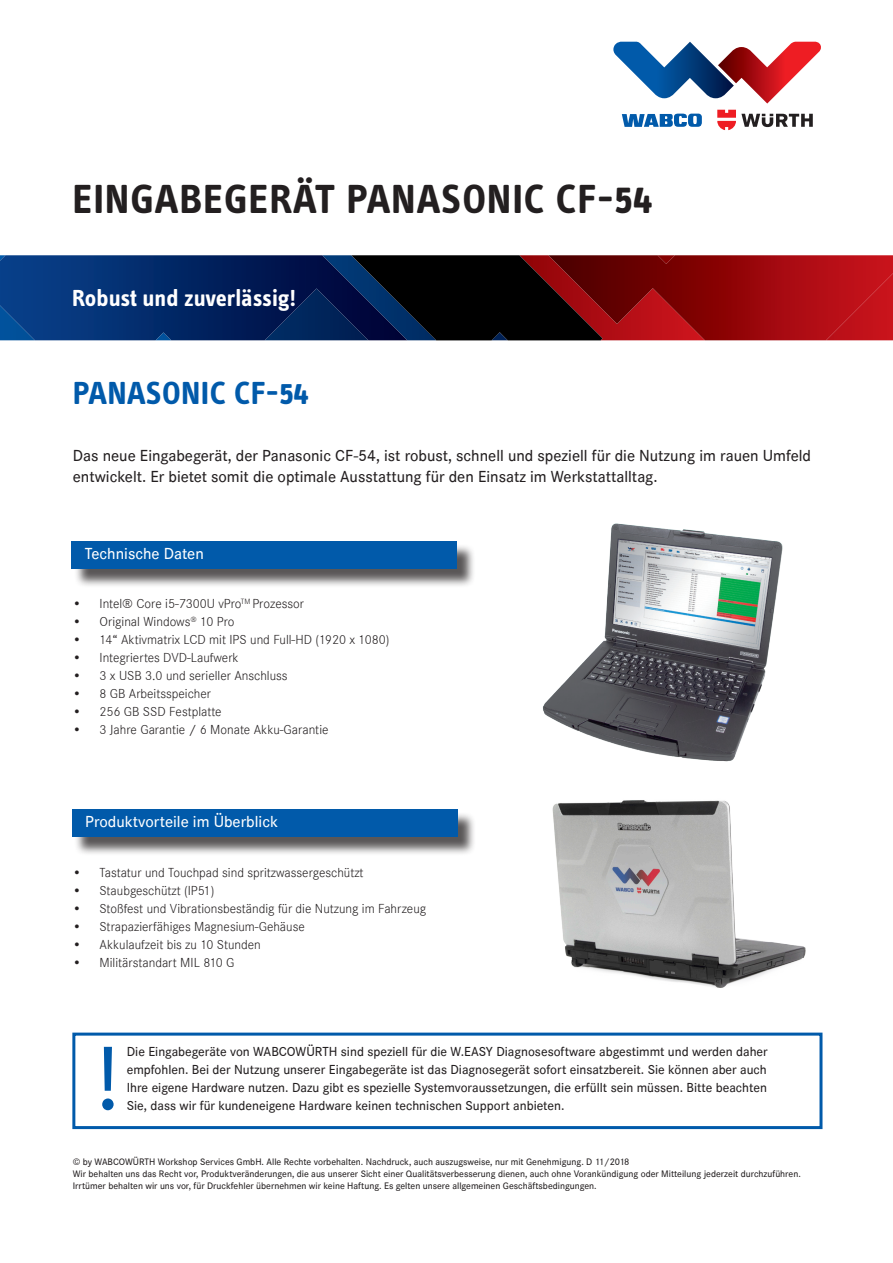
<style>
.page{position:relative;width:893px;height:1263px;background:#fff}
.page>*{position:absolute;margin:0;border:0;box-sizing:border-box;transform-origin:0 0}
.t1{font:500 95.7px "Corporate S";color:#015aaa}
.Titel_Überschrift_sw{font:700 42px "Info OT Text";letter-spacing:.02em;color:#231f20}
.Unterüberschrift_bla{font:700 33px "Info OT Text";letter-spacing:.01em;color:#015aaa}
.Titel_Balken_Übersch{font:700 24px "Info OT Text";letter-spacing:-.005em;color:#fff}
.Einleitungstext_sw{font:500 16.5px/21px "Corporate S";color:#231f20}
.Einleitungstext_weiß{font:500 16.5px "Corporate S";color:#fff}
.Fließtext_sw{font:13.5px "Corporate S Ligh";color:#231f20}
.Fließtext_sw-2{font:500 13.5px/18px "Corporate S";color:#231f20;text-align:justify}
.Kleingedrucktes_sw{font:500 9.75px "Corporate S";color:#231f20}
</style>
<div class="page">
<img style="left:603px;top:255px;width:290px;height:85px">
<img style="left:508px;top:255px;width:95px;height:85px">
<svg style="left:407px;top:255px;width:101px;height:85px"></svg>
<img style="left:0;top:255px;width:407px;height:85px">
<svg style="left:717px;top:110px;width:96px;height:20px"></svg>
<svg style="left:622px;top:114px;width:80px;height:13px"></svg>
<svg style="left:613px;top:42px;width:208px;height:62px"></svg>
<div style="left:72px;top:1032px;width:750px;height:97px;border:3px solid #015aaa"></div>
<div style="left:74px;top:811px;width:402px;height:45px;background:#231f20;opacity:.75"></div>
<div style="left:72px;top:809px;width:385px;height:28px;background:#015aaa"></div>
<img style="left:543px;top:523px;width:240px;height:239px">
<img style="left:552px;top:800px;width:254px;height:188px">
<div style="left:74px;top:544px;width:402px;height:44px;background:#231f20;opacity:.75"></div>
<div style="left:72px;top:541px;width:385px;height:28px;background:#015aaa"></div>
<p class="Titel_Überschrift_sw" style="left:72px;top:173px;width:581px">EINGABEGERÄT PANASONIC CF-54</p>
<p class="Titel_Balken_Übersch" style="left:72px;top:283px;width:225px">Robust und zuverlässig!</p>
<p class="Unterüberschrift_bla" style="left:73px;top:373px;width:237px">PANASONIC CF-54</p>
<p class="Einleitungstext_sw" style="left:73px;top:445px;width:740px">Das neue Eingabegerät, der Panasonic CF-54, ist robust, schnell und speziell für die Nutzung im rauen Umfeld entwickelt. Er bietet somit die optimale Ausstattung für den Einsatz im Werkstattalltag.</p>
<p class="Einleitungstext_weiß" style="left:85px;top:544px;width:121px">Technische Daten</p>
<p class="Fließtext_sw" style="left:73px;top:596px;width:233px">• Intel® Core i5-7300U vPro<sup>TM</sup> Prozessor</p>
<p class="Fließtext_sw" style="left:73px;top:614px;width:163px">• Original Windows<sup>®</sup> 10 Pro</p>
<p class="Fließtext_sw" style="left:73px;top:632px;width:318px">• 14“ Aktivmatrix LCD mit IPS und Full-HD (1920 x 1080)</p>
<p class="Fließtext_sw" style="left:73px;top:650px;width:168px">• Integriertes DVD-Laufwerk</p>
<p class="Fließtext_sw" style="left:73px;top:668px;width:217px">• 3 x USB 3.0 und serieller Anschluss</p>
<p class="Fließtext_sw" style="left:73px;top:686px;width:140px">• 8 GB Arbeitsspeicher</p>
<p class="Fließtext_sw" style="left:73px;top:704px;width:151px">• 256 GB SSD Festplatte</p>
<p class="Fließtext_sw" style="left:73px;top:722px;width:258px">• 3 Jahre Garantie / 6 Monate Akku-Garantie</p>
<p class="Einleitungstext_weiß" style="left:85px;top:812px;width:194px">Produktvorteile im Überblick</p>
<p class="Fließtext_sw" style="left:73px;top:865px;width:293px">• Tastatur und Touchpad sind spritzwassergeschützt</p>
<p class="Fließtext_sw" style="left:73px;top:883px;width:144px">• Staubgeschützt (IP51)</p>
<p class="Fließtext_sw" style="left:73px;top:901px;width:355px">• Stoßfest und Vibrationsbeständig für die Nutzung im Fahrzeug</p>
<p class="Fließtext_sw" style="left:73px;top:919px;width:234px">• Strapazierfähiges Magnesium-Gehäuse</p>
<p class="Fließtext_sw" style="left:73px;top:937px;width:190px">• Akkulaufzeit bis zu 10 Stunden</p>
<p class="Fließtext_sw" style="left:73px;top:955px;width:163px">• Militärstandart MIL 810 G</p>
<p class="t1" style="left:96px;top:1023px;width:25px">!</p>
<p class="Fließtext_sw-2" style="left:127px;top:1042px;width:642px">Die Eingabegeräte von WABCOWÜRTH sind speziell für die W.EASY Diagnosesoftware abgestimmt und werden daher empfohlen. Bei der Nutzung unserer Eingabegeräte ist das Diagnosegerät sofort einsatzbereit. Sie können aber auch Ihre eigene Hardware nutzen. Dazu gibt es spezielle Systemvoraussetzungen, die erfüllt sein müssen. Bitte beachten</p>
<p class="Fließtext_sw-2" style="left:127px;top:1096px;width:439px">Sie, dass wir für kundeneigene Hardware keinen technischen Support anbieten.</p>
<p class="Kleingedrucktes_sw" style="left:73px;top:1156px;width:558px">© by WABCOWÜRTH Workshop Services GmbH. Alle Rechte vorbehalten. Nachdruck, auch auszugsweise, nur mit Genehmigung. D 11/2018</p>
<p class="Kleingedrucktes_sw" style="left:73px;top:1168px;width:729px">Wir behalten uns das Recht vor, Produktveränderungen, die aus unserer Sicht einer Qualitätsverbesserung dienen, auch ohne Vorankündigung oder Mitteilung jederzeit durchzuführen.</p>
<p class="Kleingedrucktes_sw" style="left:73px;top:1180px;width:525px">Irrtümer behalten wir uns vor, für Druckfehler übernehmen wir keine Haftung. Es gelten unsere allgemeinen Geschäftsbedingungen.</p>
</div>
